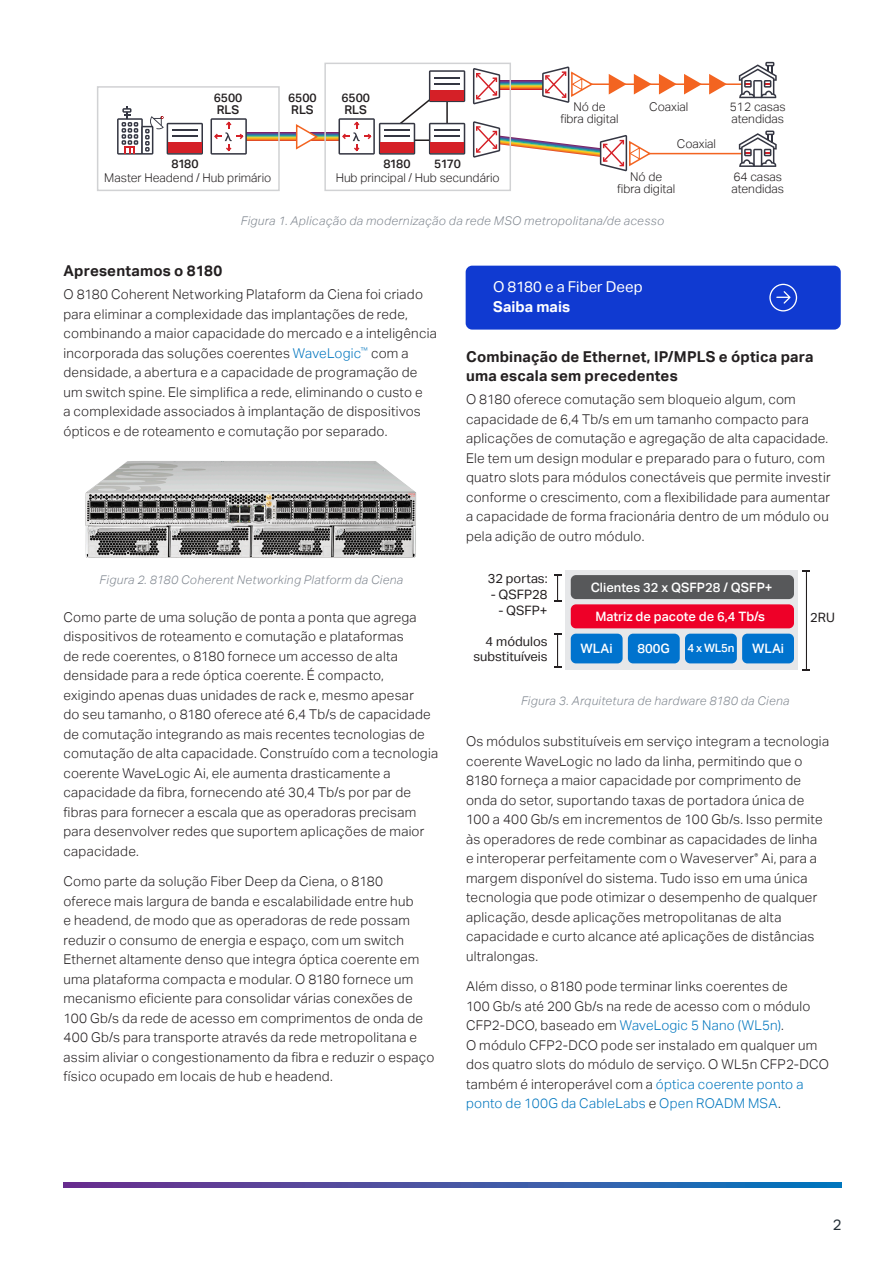
<style>
.page{position:relative;width:893px;height:1263px;background:#fff}
.page>*{position:absolute;margin:0;border:0;box-sizing:border-box;transform-origin:0 0}
.Headline_for_body_co{font:700 15px/19.5px "Aktiv Grotesk";letter-spacing:.015em;color:#231f20}
.Body_Copy{font:15px "Aktiv Grotesk";color:#fff}
.Body_Copy-2{font:700 15px "Aktiv Grotesk";letter-spacing:.005em;color:#fff}
.t1{font:15px "Aktiv Grotesk";color:#252f37}
.Body_Copy-3{font:300 13.5px/19.5px "Aktiv Grotesk";letter-spacing:.02em;color:#231f20}
.t2{font:500 12.9px "Aktiv Grotesk";color:#fff}
.t3{font:12.9px/15.6px "Aktiv Grotesk";color:#231f20;text-align:right}
.t4{font:300 12.15px/12.1px "Aktiv Grotesk";color:#231f20;text-align:center}
.t5{font:500 12.15px/12.1px "Aktiv Grotesk";color:#231f20}
.Figure_Caption{font:italic 300 12px "Aktiv Grotesk";letter-spacing:.03em;color:#808790}
.t6{font:500 11.55px "Aktiv Grotesk";color:#fff}
.s1{color:#0075be}
.s2{color:#0076be}
</style>
<div class="page">
<svg style="left:63px;top:1182px;width:779px;height:5px;background:#3f54a4"></svg>
<div style="left:466px;top:266px;width:375px;height:64px;background:#103ad1;border-radius:7px"></div>
<svg style="left:769px;top:284px;width:28px;height:27px"></svg>
<hr style="left:592px;top:83px;width:161px;height:2px;background:#f36421">
<hr style="left:640px;top:153px;width:127px;height:1px;background:#f36421">
<svg style="left:247px;top:132px;width:91px;height:9px"></svg>
<svg style="left:500px;top:80px;width:42px;height:9px"></svg>
<svg style="left:117px;top:106px;width:86px;height:49px"></svg>
<svg style="left:210px;top:118px;width:37px;height:37px"></svg>
<svg style="left:295px;top:124px;width:24px;height:26px"></svg>
<svg style="left:709px;top:74px;width:18px;height:20px"></svg>
<svg style="left:684px;top:74px;width:18px;height:20px"></svg>
<svg style="left:659px;top:74px;width:18px;height:20px"></svg>
<svg style="left:634px;top:74px;width:18px;height:20px"></svg>
<svg style="left:609px;top:74px;width:18px;height:20px"></svg>
<svg style="left:473px;top:68px;width:27px;height:36px"></svg>
<svg style="left:542px;top:66px;width:52px;height:37px"></svg>
<svg style="left:338px;top:70px;width:127px;height:85px"></svg>
<div style="left:430px;top:90px;width:34px;height:11px;background:#d52027"></div>
<hr style="left:434px;top:83px;width:26px;height:2px;background:#343642">
<hr style="left:434px;top:77px;width:26px;height:2px;background:#343642">
<svg style="left:473px;top:121px;width:179px;height:50px"></svg>
<svg style="left:739px;top:62px;width:38px;height:36px"></svg>
<svg style="left:739px;top:131px;width:38px;height:36px"></svg>
<div style="left:97px;top:86px;width:183px;height:105px;border:2px solid #d1d2d4"></div>
<div style="left:324px;top:63px;width:187px;height:128px;border:1px solid #d1d2d4"></div>
<img style="left:85px;top:461px;width:332px;height:97px">
<svg style="left:565px;top:570px;width:233px;height:100px;background:#dfe0e5"></svg>
<hr style="left:806px;top:571px;width:1px;height:99px;background:#231f20">
<svg style="left:803px;top:570px;width:7px;height:2px"></svg>
<div style="left:571px;top:575px;width:223px;height:24px;background:#57585a;border-radius:5px"></div>
<div style="left:571px;top:604px;width:223px;height:24px;background:#ee0028;border-radius:5px"></div>
<div style="left:742px;top:634px;width:52px;height:29px;background:#0073ce;border-radius:5px"></div>
<div style="left:685px;top:634px;width:52px;height:29px;background:#0073ce;border-radius:5px"></div>
<div style="left:628px;top:634px;width:52px;height:29px;background:#0073ce;border-radius:5px"></div>
<div style="left:571px;top:634px;width:52px;height:29px;background:#0073ce;border-radius:5px"></div>
<hr style="left:557px;top:634px;width:1px;height:33px;background:#231f20">
<svg style="left:554px;top:575px;width:7px;height:26px"></svg>
<p class="t5" style="left:214px;top:92px;width:30px">6500<br>RLS</p>
<p class="t5" style="left:288px;top:92px;width:30px">6500<br>RLS</p>
<p class="t5" style="left:341px;top:92px;width:30px">6500<br>RLS</p>
<p class="t5" style="left:172px;top:157px;width:29px">8180</p>
<p class="t5" style="left:383px;top:157px;width:29px">8180</p>
<p class="t5" style="left:434px;top:157px;width:28px">5170</p>
<p class="t4" style="left:104px;top:172px;width:169px">Master Headend / Hub primário</p>
<p class="t4" style="left:336px;top:172px;width:166px">Hub principal / Hub secundário</p>
<p class="t4" style="left:560px;top:100px;width:60px">Nó de fibra digital</p>
<p class="t4" style="left:649px;top:100px;width:41px">Coaxial</p>
<p class="t4" style="left:677px;top:138px;width:41px">Coaxial</p>
<p class="t4" style="left:617px;top:171px;width:60px">Nó de fibra digital</p>
<p class="Figure_Caption" style="left:241px;top:214px;width:425px">Figura 1. Aplicação da modernização da rede MSO metropolitana/de acesso</p>
<p class="t4" style="left:730px;top:100px;width:57px;text-align:left">512 casas atendidas</p>
<p class="t4" style="left:731px;top:171px;width:54px;text-align:left">64 casas atendidas</p>
<p class="Headline_for_body_co" style="left:63px;top:261px;width:160px">Apresentamos o 8180</p>
<p class="Body_Copy-3" style="left:63px;top:285px;width:375px">O 8180 Coherent Networking Plataform da Ciena foi criado para eliminar a complexidade das implantações de rede, combinando a maior capacidade do mercado e a inteligência incorporada das soluções coerentes <span class="s1">WaveLogic</span><sup>™</sup> com a densidade, a abertura e a capacidade de programação de um switch spine. Ele simplifica a rede, eliminando o custo e<br>a complexidade associados à implantação de dispositivos ópticos e de roteamento e comutação por separado.</p>
<p class="Figure_Caption" style="left:100px;top:573px;width:305px">Figura 2. 8180 Coherent Networking Platform da Ciena</p>
<p class="Body_Copy-3" style="left:63px;top:607px;width:376px">Como parte de uma solução de ponta a ponta que agrega dispositivos de roteamento e comutação e plataformas<br>de rede coerentes, o 8180 fornece um accesso de alta densidade para a rede óptica coerente. É compacto, exigindo apenas duas unidades de rack e, mesmo apesar<br>do seu tamanho, o 8180 oferece até 6,4 Tb/s de capacidade de comutação integrando as mais recentes tecnologias de comutação de alta capacidade. Construído com a tecnologia coerente WaveLogic Ai, ele aumenta drasticamente a capacidade da fibra, fornecendo até 30,4 Tb/s por par de fibras para fornecer a escala que as operadoras precisam para desenvolver redes que suportem aplicações de maior capacidade.</p>
<p class="Body_Copy-3" style="left:63px;top:872px;width:373px">Como parte da solução Fiber Deep da Ciena, o 8180<br>oferece mais largura de banda e escalabilidade entre hub<br>e headend, de modo que as operadoras de rede possam reduzir o consumo de energia e espaço, com um switch Ethernet altamente denso que integra óptica coerente em uma plataforma compacta e modular. O 8180 fornece um mecanismo eficiente para consolidar várias conexões de 100 Gb/s da rede de acesso em comprimentos de onda de 400 Gb/s para transporte através da rede metropolitana e assim aliviar o congestionamento da fibra e reduzir o espaço físico ocupado em locais de hub e headend.</p>
<p class="Body_Copy" style="left:493px;top:278px;width:151px">O 8180 e a Fiber Deep</p>
<p class="Body_Copy-2" style="left:493px;top:298px;width:79px">Saiba mais</p>
<p class="Headline_for_body_co" style="left:466px;top:347px;width:349px">Combinação de Ethernet, IP/MPLS e óptica para uma escala sem precedentes</p>
<p class="Body_Copy-3" style="left:466px;top:390px;width:366px">O 8180 oferece comutação sem bloqueio algum, com capacidade de 6,4 Tb/s em um tamanho compacto para aplicações de comutação e agregação de alta capacidade.<br>Ele tem um design modular e preparado para o futuro, com quatro slots para módulos conectáveis que permite investir conforme o crescimento, com a flexibilidade para aumentar a capacidade de forma fracionária dentro de um módulo ou pela adição de outro módulo.</p>
<p class="t3" style="left:488px;top:571px;width:61px">32 portas:</p>
<p class="t3" style="left:491px;top:587px;width:58px">- QSFP28</p>
<p class="t3" style="left:498px;top:602px;width:51px">- QSFP+</p>
<p class="t3" style="left:473px;top:634px;width:76px">4 módulos substituíveis</p>
<p class="t2" style="left:591px;top:580px;width:183px">Clientes 32 x QSFP28 / QSFP+</p>
<p class="t2" style="left:595px;top:609px;width:171px">Matriz de pacote de 6,4 Tb/s</p>
<p class="t2" style="left:581px;top:641px;width:34px">WLAi</p>
<p class="t2" style="left:638px;top:641px;width:34px">800G</p>
<p class="t6" style="left:687px;top:641px;width:49px">4 x WL5n</p>
<p class="t2" style="left:752px;top:641px;width:34px">WLAi</p>
<p class="Figure_Caption" style="left:521px;top:694px;width:270px">Figura 3. Arquitetura de hardware 8180 da Ciena</p>
<p class="t3" style="left:810px;top:610px;width:26px">2RU</p>
<p class="Body_Copy-3" style="left:466px;top:732px;width:365px">Os módulos substituíveis em serviço integram a tecnologia coerente WaveLogic no lado da linha, permitindo que o 8180 forneça a maior capacidade por comprimento de onda do setor, suportando taxas de portadora única de 100 a 400 Gb/s em incrementos de 100 Gb/s. Isso permite às operadores de rede combinar as capacidades de linha<br>e interoperar perfeitamente com o Waveserver<sup>®</sup> Ai, para a margem disponível do sistema. Tudo isso em uma única tecnologia que pode otimizar o desempenho de qualquer aplicação, desde aplicações metropolitanas de alta capacidade e curto alcance até aplicações de distâncias ultralongas.</p>
<p class="Body_Copy-3" style="left:466px;top:977px;width:365px">Além disso, o 8180 pode terminar links coerentes de<br>100 Gb/s até 200 Gb/s na rede de acesso com o módulo CFP2-DCO, baseado em <span class="s2">WaveLogic 5 Nano (WL5n)</span>.<br>O módulo CFP2-DCO pode ser instalado em qualquer um dos quatro slots do módulo de serviço. O WL5n CFP2-DCO também é interoperável com a <span class="s2">óptica coerente ponto a ponto de 100G da CableLabs</span> e <span class="s2">Open ROADM MSA</span>.</p>
<p class="t1" style="left:833px;top:1216px;width:10px">2</p>
</div>
